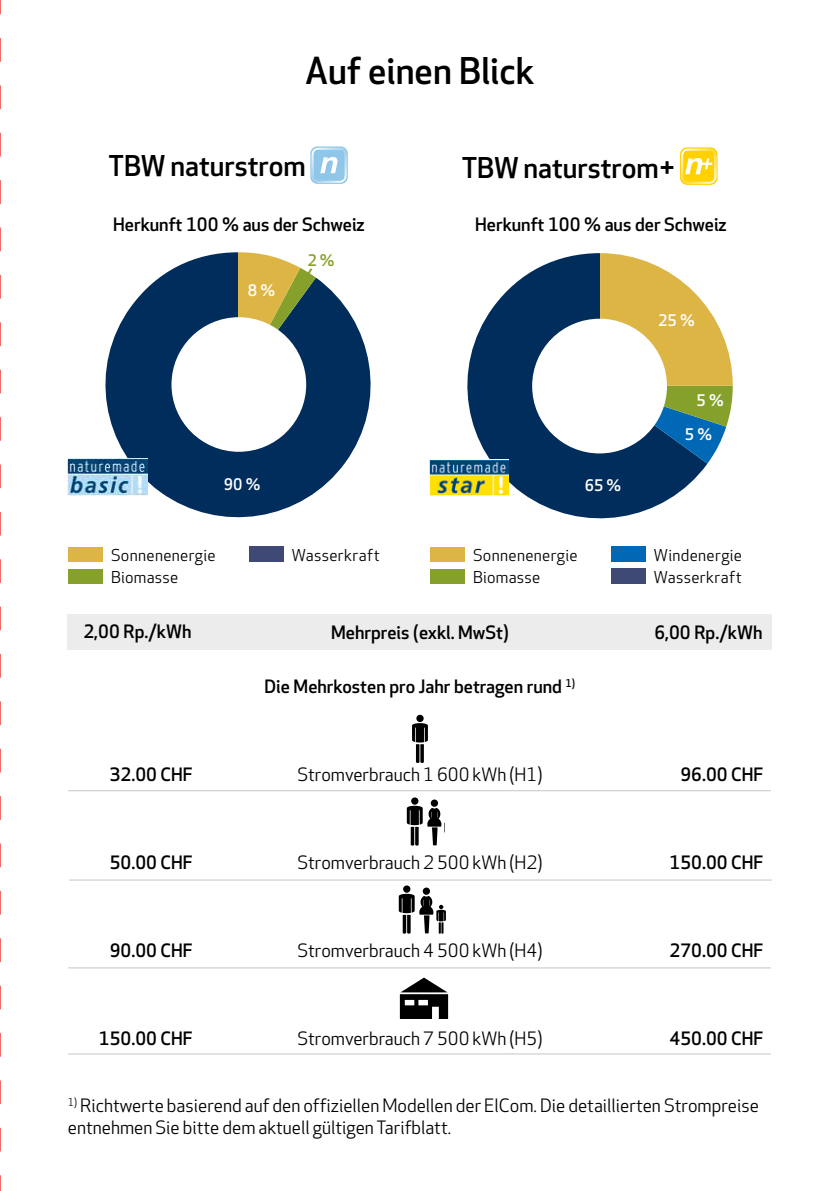
<style>
.page{position:relative;width:840px;height:1191px;background:#fff}
.page>*{position:absolute;margin:0;border:0;box-sizing:border-box;transform-origin:0 0}
.t1{font:500 36px "Apex New";color:#000}
.t2{font:500 28px "Apex New";color:#000}
.t3{font:18px/22px "Apex New";color:#000}
.t4{font:500 18px "Apex New";color:#000}
.t5{font:16px/22px "Apex New";letter-spacing:.02em;color:#000}
.t6{font:500 15.6px/33.8px "Apex New";color:#fff}
.t7{font:15.6px "Myriad Pro";color:#fff}
.t8{font:500 15.6px "Apex New";color:#86a12b}
</style>
<div class="page">
<div style="left:68px;top:547px;width:34px;height:14px;background:#dcb544"></div>
<div style="left:68px;top:569px;width:34px;height:14px;background:#86a12b"></div>
<div style="left:249px;top:546px;width:34px;height:15px;background:#3f4975"></div>
<svg style="left:88px;top:252px;width:283px;height:266px;fill:#002d5c"></svg>
<div style="left:171px;top:317px;width:135px;height:135px;background:#fff;border-radius:50%"></div>
<svg style="left:238px;top:252px;width:78px;height:133px"></svg>
<img style="left:68px;top:459px;width:79px;height:36px">
<div style="left:429px;top:547px;width:35px;height:14px;background:#dcb544"></div>
<div style="left:429px;top:569px;width:35px;height:14px;background:#86a12b"></div>
<div style="left:610px;top:546px;width:35px;height:15px;background:#0068b4"></div>
<div style="left:610px;top:569px;width:35px;height:15px;background:#3f4975"></div>
<svg style="left:467px;top:253px;width:240px;height:266px;fill:#002d5c"></svg>
<svg style="left:599px;top:253px;width:133px;height:210px"></svg>
<div style="left:532px;top:319px;width:134px;height:134px;background:#fff;border-radius:50%"></div>
<img style="left:429px;top:459px;width:79px;height:37px">
<svg style="left:310px;top:146px;width:37px;height:38px"></svg>
<img style="left:311px;top:148px;width:35px;height:34px">
<svg style="left:680px;top:147px;width:37px;height:38px"></svg>
<div style="left:416px;top:715px;width:7px;height:7px;background:#000;border-radius:50%"></div>
<svg style="left:412px;top:723px;width:15px;height:40px"></svg>
<div style="left:411px;top:797px;width:7px;height:7px;background:#000;border-radius:50%"></div>
<svg style="left:430px;top:799px;width:8px;height:8px"></svg>
<svg style="left:406px;top:805px;width:35px;height:40px"></svg>
<div style="left:403px;top:885px;width:7px;height:7px;background:#000;border-radius:50%"></div>
<svg style="left:422px;top:887px;width:8px;height:8px"></svg>
<svg style="left:398px;top:893px;width:47px;height:40px"></svg>
<svg style="left:399px;top:977px;width:49px;height:42px"></svg>
<hr style="left:68px;top:790px;width:702px;height:1px;background:#c5c6c6">
<hr style="left:69px;top:879px;width:702px;height:1px;background:#c5c6c6">
<hr style="left:68px;top:967px;width:702px;height:1px;background:#c5c6c6">
<hr style="left:68px;top:1053px;width:702px;height:1px;background:#c5c6c6">
<div style="left:68px;top:615px;width:703px;height:35px;background:#ececec"></div>
<svg style="left:0;top:0;width:1px;height:1191px"></svg>
<h1 class="t1" style="left:305px;top:50px;width:231px">Auf einen Blick</h1>
<h2 class="t2" style="left:109px;top:150px;width:198px">TBW naturstrom</h2>
<h2 class="t2" style="left:461px;top:151px;width:215px">TBW naturstrom+</h2>
<p class="t4" style="left:113px;top:214px;width:253px">Herkunft 100 % aus der Schweiz</p>
<p class="t6" style="left:248px;top:274px;width:29px">8 %</p>
<p class="t8" style="left:307px;top:251px;width:29px">2 %</p>
<p class="t6" style="left:224px;top:468px;width:38px">90 %</p>
<p class="t5" style="left:111px;top:545px;width:106px">Sonnenenergie<br>Biomasse</p>
<p class="t5" style="left:292px;top:545px;width:89px">Wasserkraft</p>
<p class="t4" style="left:475px;top:214px;width:253px">Herkunft 100 % aus der Schweiz</p>
<p class="t6" style="left:657px;top:304px;width:38px">25 %</p>
<p class="t6" style="left:584px;top:469px;width:38px">65 %</p>
<p class="t7" style="left:589px;top:483px;width:30px">90%</p>
<p class="t6" style="left:684px;top:384px;width:40px;text-indent:12px">5 %<br>5 %</p>
<p class="t5" style="left:473px;top:545px;width:106px">Sonnenenergie<br>Biomasse</p>
<p class="t5" style="left:653px;top:545px;width:89px">Windenergie<br>Wasserkraft</p>
<p class="t4" style="left:83px;top:621px;width:109px">2,00 Rp./kWh</p>
<p class="t4" style="left:331px;top:622px;width:179px">Mehrpreis (exkl. MwSt)</p>
<p class="t4" style="left:654px;top:622px;width:109px">6,00 Rp./kWh</p>
<p class="t4" style="left:264px;top:676px;width:312px">Die Mehrkosten pro Jahr betragen rund <sup>1)</sup></p>
<p class="t4" style="left:110px;top:764px;width:84px">32.00 CHF</p>
<p class="t3" style="left:297px;top:764px;width:246px">Stromverbrauch 1 600 kWh (H1)</p>
<p class="t4" style="left:680px;top:764px;width:84px">96.00 CHF</p>
<p class="t4" style="left:110px;top:852px;width:84px">50.00 CHF</p>
<p class="t3" style="left:297px;top:852px;width:246px">Stromverbrauch 2 500 kWh (H2)</p>
<p class="t4" style="left:669px;top:852px;width:95px">150.00 CHF</p>
<p class="t4" style="left:110px;top:940px;width:84px">90.00 CHF</p>
<p class="t3" style="left:297px;top:940px;width:246px">Stromverbrauch 4 500 kWh (H4)</p>
<p class="t4" style="left:669px;top:940px;width:95px">270.00 CHF</p>
<p class="t4" style="left:99px;top:1028px;width:95px">150.00 CHF</p>
<p class="t3" style="left:297px;top:1028px;width:246px">Stromverbrauch 7 500 kWh (H5)</p>
<p class="t4" style="left:669px;top:1028px;width:95px">450.00 CHF</p>
<p class="t3" style="left:68px;top:1094px;width:692px"><sup>1)</sup> Richtwerte basierend auf den offiziellen Modellen der ElCom. Die detaillierten Strompreise entnehmen Sie bitte dem aktuell gültigen Tarifblatt.</p>
</div>
